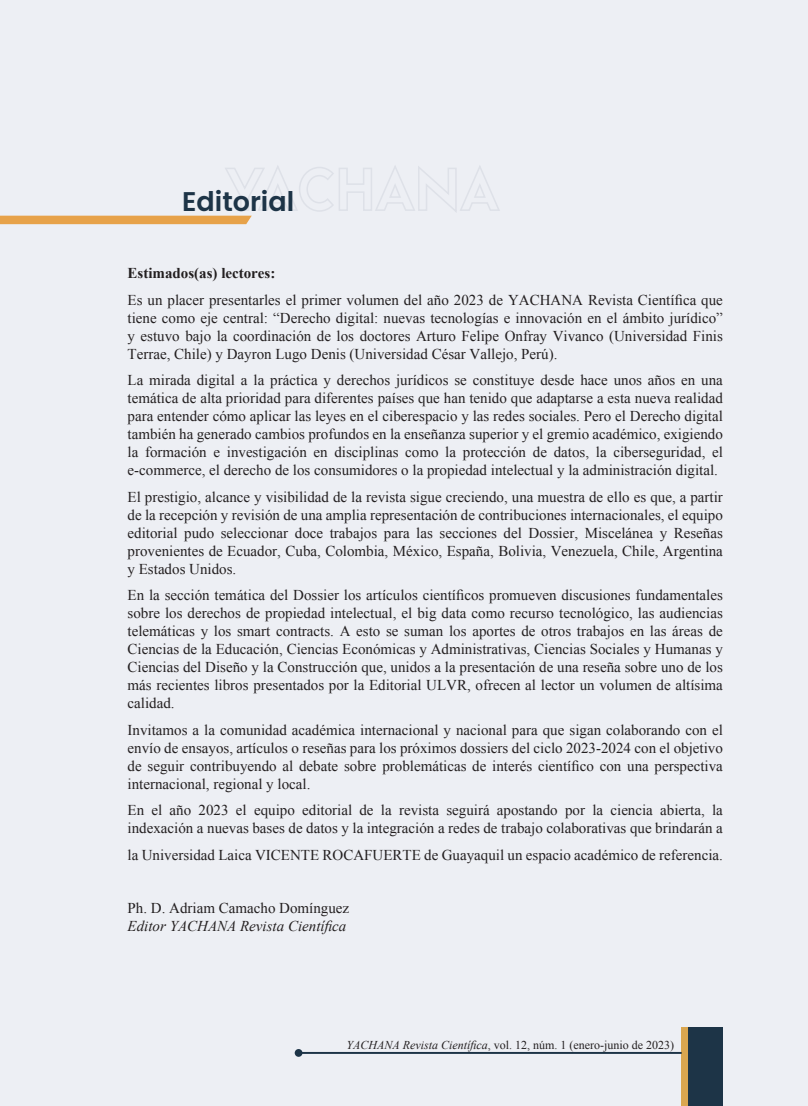
<style>
.page{position:relative;width:808px;height:1106px;background:#edeff4}
.page>*{position:absolute;margin:0;border:0;box-sizing:border-box;transform-origin:0 0}
.Volumen_Número_Fecha{font:600 27px "Poppins";color:#1d3447}
.t1{font:15px/18px "Times New Roman";color:#231f20;text-align:justify}
.t2{font:italic 15px "Times New Roman";color:#231f20}
.t3{font:700 15px "Times New Roman";color:#231f20}
.t4{font:12px "Times New Roman";color:#231f20}
.s1{font-style:italic}
</style>
<div class="page">
<div style="left:688px;top:1027px;width:35px;height:79px;background:#1d3447"></div>
<div style="left:682px;top:1027px;width:6px;height:79px;background:#daa64f"></div>
<hr style="left:299px;top:1051px;width:383px;height:2px;background:#1d3447">
<div style="left:295px;top:1049px;width:7px;height:7px;background:#1d3447;border-radius:50%"></div>
<svg style="left:0;top:166px;width:500px;height:58px"></svg>
<p class="Volumen_Número_Fecha" style="left:182px;top:185px;width:114px">Editorial</p>
<p class="t3" style="left:128px;top:263px;width:149px">Estimados(as) lectores:</p>
<p class="t1" style="left:128px;top:290px;width:597px">Es un placer presentarles el primer volumen del año 2023 de YACHANA Revista Científica que tiene como eje central: “Derecho digital: nuevas tecnologías e innovación en el ámbito jurídico” y estuvo bajo la coordinación de los doctores Arturo Felipe Onfray Vivanco (Universidad Finis Terrae, Chile) y Dayron Lugo Denis (Universidad César Vallejo, Perú).</p>
<p class="t1" style="left:128px;top:371px;width:597px">La mirada digital a la práctica y derechos jurídicos se constituye desde hace unos años en una temática de alta prioridad para diferentes países que han tenido que adaptarse a esta nueva realidad para entender cómo aplicar las leyes en el ciberespacio y las redes sociales. Pero el Derecho digital también ha generado cambios profundos en la enseñanza superior y el gremio académico, exigiendo la formación e investigación en disciplinas como la protección de datos, la ciberseguridad, el e-commerce, el derecho de los consumidores o la propiedad intelectual y la administración digital.</p>
<p class="t1" style="left:128px;top:487px;width:597px">El prestigio, alcance y visibilidad de la revista sigue creciendo, una muestra de ello es que, a partir de la recepción y revisión de una amplia representación de contribuciones internacionales, el equipo editorial pudo seleccionar doce trabajos para las secciones del Dossier, Miscelánea y Reseñas provenientes de Ecuador, Cuba, Colombia, México, España, Bolivia, Venezuela, Chile, Argentina y Estados Unidos.</p>
<p class="t1" style="left:128px;top:586px;width:597px">En la sección temática del Dossier los artículos científicos promueven discusiones fundamentales sobre los derechos de propiedad intelectual, el big data como recurso tecnológico, las audiencias telemáticas y los smart contracts. A esto se suman los aportes de otros trabajos en las áreas de Ciencias de la Educación, Ciencias Económicas y Administrativas, Ciencias Sociales y Humanas y Ciencias del Diseño y la Construcción que, unidos a la presentación de una reseña sobre uno de los más recientes libros presentados por la Editorial ULVR, ofrecen al lector un volumen de altísima calidad.</p>
<p class="t1" style="left:128px;top:720px;width:597px">Invitamos a la comunidad académica internacional y nacional para que sigan colaborando con el envío de ensayos, artículos o reseñas para los próximos dossiers del ciclo 2023-2024 con el objetivo de seguir contribuyendo al debate sobre problemáticas de interés científico con una perspectiva internacional, regional y local.</p>
<p class="t1" style="left:128px;top:801px;width:597px">En el año 2023 el equipo editorial de la revista seguirá apostando por la ciencia abierta, la indexación a nuevas bases de datos y la integración a redes de trabajo colaborativas que brindarán a</p>
<p class="t1" style="left:128px;top:846px;width:597px">la Universidad Laica VICENTE ROCAFUERTE de Guayaquil un espacio académico de referencia.</p>
<p class="t1" style="left:128px;top:899px;width:223px">Ph. D. Adriam Camacho Domínguez</p>
<p class="t2" style="left:128px;top:916px;width:220px">Editor YACHANA Revista Científica</p>
<p class="t4" style="left:347px;top:1036px;width:329px"><span class="s1">YACHANA Revista Científica</span>, vol. 12, núm. 1 (enero-junio de 2023)</p>
</div>
